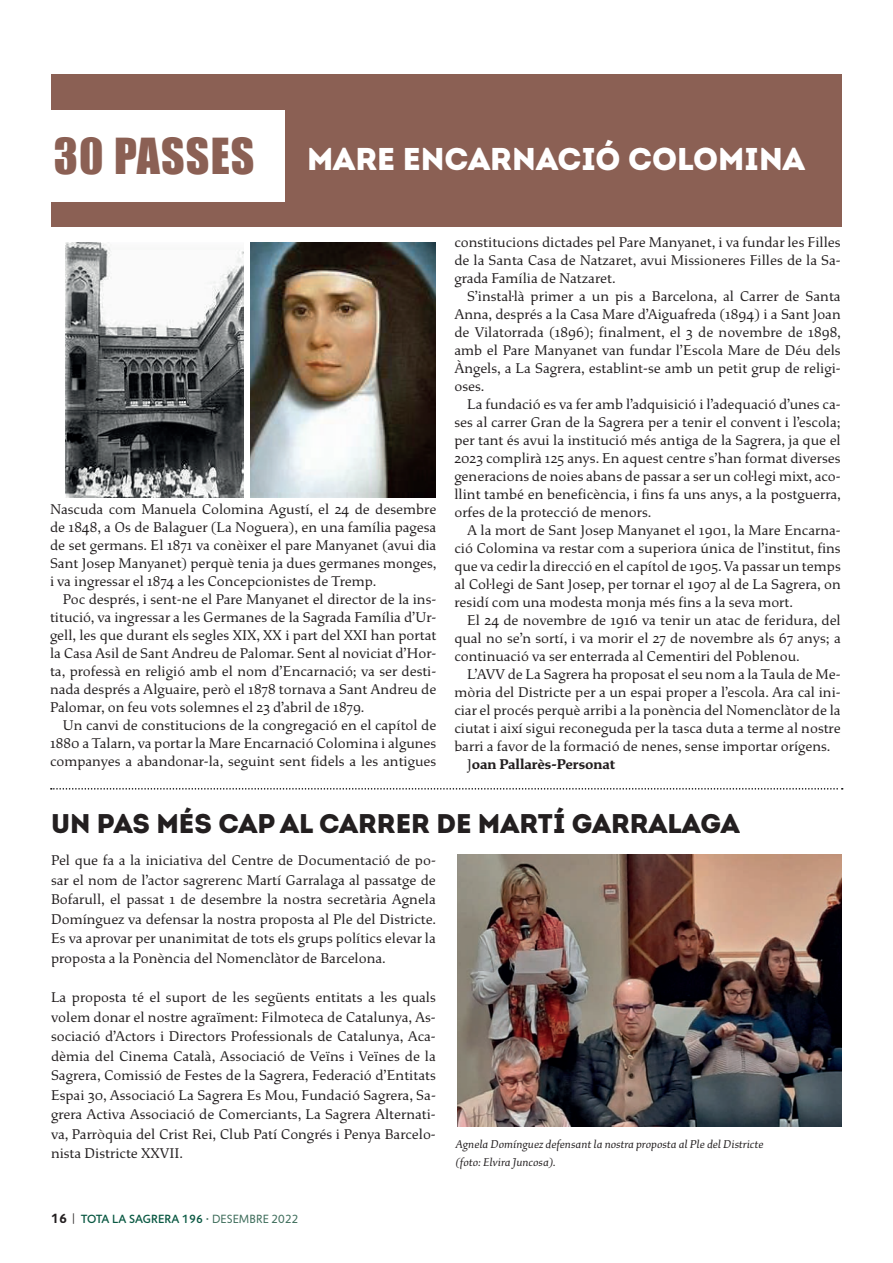
<style>
.page{position:relative;width:893px;height:1263px;background:#fff}
.page>*{position:absolute;margin:0;border:0;box-sizing:border-box;transform-origin:0 0}
.t1{font:31.5px "Intro Black Caps";color:#fff}
.t2{font:27px "Intro Black Caps";color:#231f20}
.t3{font:15px/18px "Study";color:#231f20;text-align:justify}
.t4{font:700 15px "Study";color:#231f20}
.t5{font:italic 12px/18px "Study";color:#231f20}
.t6{font:500 12px "Jigsaw";letter-spacing:.01em;color:#095842}
.s1{font-family:"Impact";font-size:45.6px;color:#8b6054}
.s2{font-weight:400}
.s3{font-weight:700;font-size:13.5px;color:#231f20}
.s4{font-weight:300;font-size:12.75px;color:#231f20}
.s5{font-weight:700;color:#3e6d5b}
.s6{font-weight:400;color:#3e6d5b}
</style>
<div class="page">
<div style="left:51px;top:74px;width:791px;height:153px;background:#8b6054"></div>
<div style="left:34px;top:110px;width:250px;height:92px;background:#fff"></div>
<svg style="left:51px;top:788px;width:792px;height:1px"></svg>
<img style="left:457px;top:855px;width:385px;height:272px">
<img style="left:66px;top:242px;width:178px;height:255px">
<img style="left:251px;top:242px;width:185px;height:255px">
<h1 class="t1" style="left:54px;top:138px;width:752px"><span class="s1">30 PASSES</span> MARE ENCARNACIÓ COLOMINA</h1>
<p class="t3" style="left:50px;top:501px;width:388px">Nascuda com Manuela Colomina Agustí, el 24 de desembre de 1848, a Os de Balaguer (La Noguera), en una família pagesa de set germans. El 1871 va conèixer el pare Manyanet (avui dia Sant Josep Manyanet) perquè tenia ja dues germanes monges, i va ingressar el 1874 a les Concepcionistes de Tremp.</p>
<p class="t3" style="left:50px;top:591px;width:388px;text-indent:13px">Poc després, i sent-ne el Pare Manyanet el director de la ins&shy;titució, va ingressar a les Germanes de la Sagrada Família d’Ur&shy;gell, les que durant els segles XIX, XX i part del XXI han portat la Casa Asil de Sant Andreu de Palomar. Sent al noviciat d’Hor&shy;ta, professà en religió amb el nom d’Encarnació; va ser desti&shy;nada després a Alguaire, però el 1878 tornava a Sant Andreu de Palomar, on feu vots solemnes el 23 d’abril de 1879.</p>
<p class="t3" style="left:50px;top:717px;width:388px;text-indent:13px">Un canvi de constitucions de la congregació en el capítol de 1880 a Talarn, va portar la Mare Encarnació Colomina i algunes companyes a abandonar-la, seguint sent fidels a les antigues</p>
<p class="t3" style="left:454px;top:234px;width:388px">constitucions dictades pel Pare Manyanet, i va fundar les Filles de la Santa Casa de Natzaret, avui Missioneres Filles de la Sa&shy;grada Família de Natzaret.</p>
<p class="t3" style="left:454px;top:288px;width:388px;text-indent:13px">S’instal·là primer a un pis a Barcelona, al Carrer de Santa Anna, després a la Casa Mare d’Aiguafreda (1894) i a Sant Joan de Vilatorrada (1896); finalment, el 3 de novembre de 1898, amb el Pare Manyanet van fundar l’Escola Mare de Déu dels Àngels, a La Sagrera, establint-se amb un petit grup de religi&shy;oses.</p>
<p class="t3" style="left:454px;top:396px;width:388px;text-indent:13px">La fundació es va fer amb l’adquisició i l’adequació d’unes ca&shy;ses al carrer Gran de la Sagrera per a tenir el convent i l’escola; per tant és avui la institució més antiga de la Sagrera, ja que el 2023 complirà 125 anys. En aquest centre s’han format diverses generacions de noies abans de passar a ser un col·legi mixt, aco&shy;llint també en beneficència, i fins fa uns anys, a la postguerra, orfes de la protecció de menors.</p>
<p class="t3" style="left:454px;top:522px;width:388px;text-indent:13px">A la mort de Sant Josep Manyanet el 1901, la Mare Encarna&shy;ció Colomina va restar com a superiora única de l’institut, fins que va cedir la direcció en el capítol de 1905. Va passar un temps al Col·legi de Sant Josep, per tornar el 1907 al de La Sagrera, on residí com una modesta monja més fins a la seva mort.</p>
<p class="t3" style="left:454px;top:612px;width:388px;text-indent:13px">El 24 de novembre de 1916 va tenir un atac de feridura, del qual no se’n sortí, i va morir el 27 de novembre als 67 anys; a continuació va ser enterrada al Cementiri del Poblenou.</p>
<p class="t3" style="left:467px;top:666px;width:375px">L’AVV de La Sagrera ha proposat el seu nom a la Taula de Me-</p>
<p class="t3" style="left:454px;top:684px;width:388px">mòria del Districte per a un espai proper a l’escola. Ara cal ini-</p>
<p class="t3" style="left:454px;top:702px;width:388px">ciar el procés perquè arribi a la ponència del Nomenclàtor de la</p>
<p class="t3" style="left:454px;top:720px;width:388px">ciutat i així sigui reconeguda per la tasca duta a terme al nostre</p>
<p class="t3" style="left:454px;top:738px;width:378px">barri a favor de la formació de nenes, sense importar orígens.</p>
<p class="t4" style="left:467px;top:756px;width:150px"><span class="s2">J</span>oan Pallarès-Personat</p>
<h2 class="t2" style="left:51px;top:806px;width:690px">UN PAS MÉS CAP AL CARRER DE MARTÍ GARRALAGA</h2>
<p class="t3" style="left:51px;top:851px;width:387px;line-height:19.5px">Pel que fa a la iniciativa del Centre de Documentació de po&shy;sar el nom de l’actor sagrerenc Martí Garralaga al passatge de Bofarull, el passat 1 de desembre la nostra secretària Agnela Domínguez va defensar la nostra proposta al Ple del Districte.<br>Es va aprovar per unanimitat de tots els grups polítics elevar la proposta a la Ponència del Nomenclàtor de Barcelona.</p>
<p class="t3" style="left:51px;top:988px;width:386px;line-height:19.5px">La proposta té el suport de les següents entitats a les quals volem donar el nostre agraïment: Filmoteca de Catalunya, As&shy;sociació d’Actors i Directors Professionals de Catalunya, Aca&shy;dèmia del Cinema Català, Associació de Veïns i Veïnes de la Sagrera, Comissió de Festes de la Sagrera, Federació d’Entitats Espai 30, Associació La Sagrera Es Mou, Fundació Sagrera, Sa&shy;grera Activa Associació de Comerciants, La Sagrera Alternati&shy;va, Parròquia del Crist Rei, Club Patí Congrés i Penya Barcelo&shy;nista Districte XXVII.</p>
<p class="t6" style="left:51px;top:1212px;width:249px"><span class="s3">16</span> <span class="s4">|</span> TOTA LA SAGRERA 196 <span class="s5">·</span> <span class="s6">DESEMBRE 2022</span></p>
<p class="t5" style="left:455px;top:1135px;width:309px">Agnela Domínguez defensant la nostra proposta al Ple del Districte (foto: Elvira Juncosa).</p>
</div>
